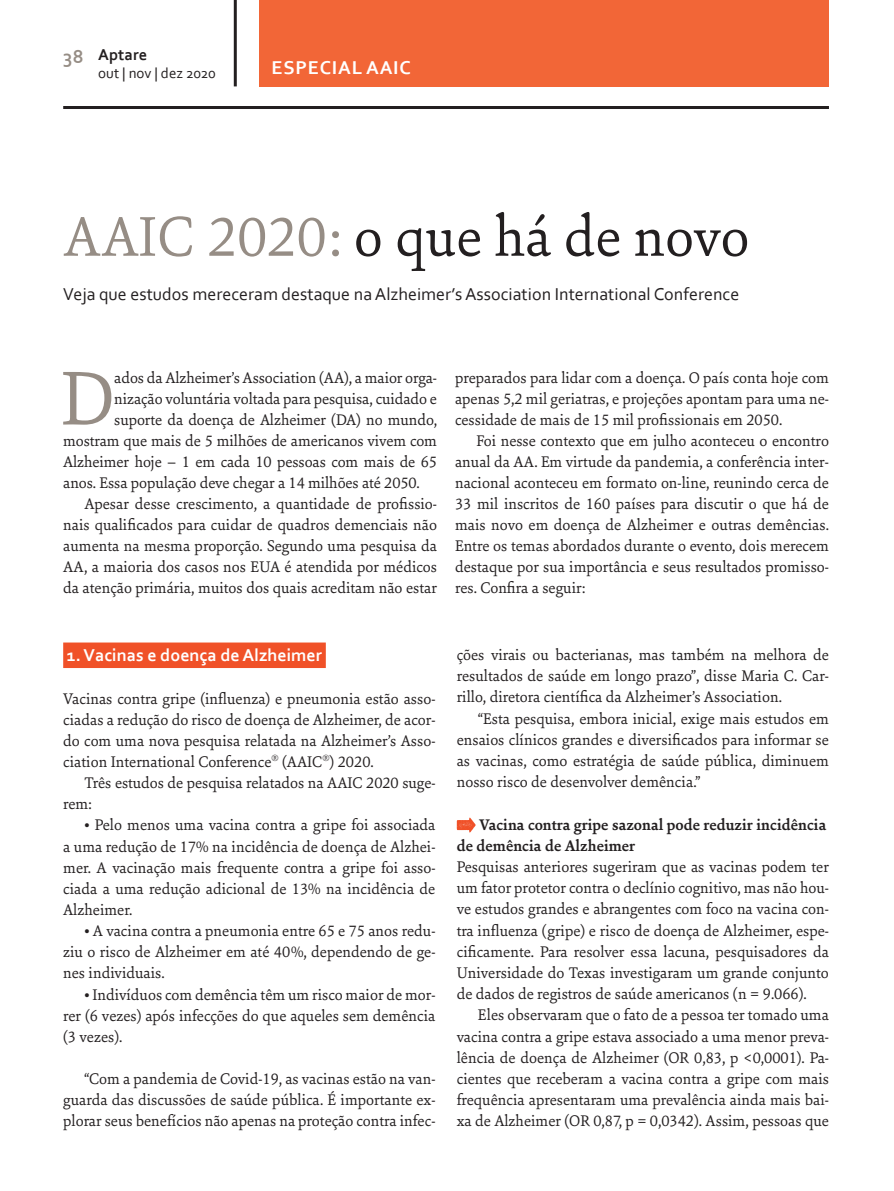
<style>
.page{position:relative;width:894px;height:1191px;background:#fff}
.page>*{position:absolute;margin:0;border:0;box-sizing:border-box;transform-origin:0 0}
.Primeiro_paragrafo{font:81.75px "Sina Nova";color:#968d85}
.t1{font:60px "Sina Nova";color:#231f20}
.t2{font:700 19.5px "Corbel";letter-spacing:.04em;color:#fff}
.t3{font:700 19.5px "Corbel";color:#968d85}
.legenda_imagens{font:18px "Corbel";color:#231f20}
.Intrtitulo{font:700 18px "Corbel";color:#fff}
.paragrafo_normal{font:16.5px/21.1px "Sina Nova";color:#231f20;text-align:justify}
.paragrafo_pos-intert{font:16.5px/21.1px "Sina Nova";color:#231f20;text-align:justify}
.Primeiro_paragrafo-2{font:16.5px "Sina Nova";letter-spacing:-.005em;color:#231f20}
.subitem_aaic{font:700 16.5px/21.1px "Sina Nova";color:#231f20}
.t4{font:700 16.5px "Corbel";color:#231f20}
.t5{font:15px "Corbel";color:#231f20}
.s1{color:#968d85}
</style>
<div class="page">
<hr style="left:63px;top:106px;width:766px;height:3px;background:#231f20">
<hr style="left:234px;top:0;width:3px;height:86px;background:#231f20">
<div style="left:259px;top:0;width:570px;height:86px;background:#f26637"></div>
<div style="left:63px;top:642px;width:263px;height:26px;background:#f05128"></div>
<svg style="left:456px;top:818px;width:19px;height:14px"></svg>
<p class="t3" style="left:63px;top:44px;width:22px">38</p>
<p class="t4" style="left:98px;top:45px;width:50px">Aptare</p>
<p class="t5" style="left:98px;top:64px;width:119px">out | nov | dez 2020</p>
<p class="t2" style="left:271px;top:55px;width:141px">ESPECIAL AAIC</p>
<p class="t1" style="left:63px;top:197px;width:687px"><span class="s1">AAIC 2020:</span> o que há de novo</p>
<p class="legenda_imagens" style="left:63px;top:283px;width:677px">Veja que estudos mereceram destaque na Alzheimer’s Association International Conference</p>
<p class="Primeiro_paragrafo" style="left:61px;top:344px;width:55px">D</p>
<p class="Primeiro_paragrafo-2" style="left:114px;top:366px;width:324px">ados da Alzheimer’s Association (AA), a maior orga-</p>
<p class="Primeiro_paragrafo-2" style="left:114px;top:387px;width:324px">nização voluntária voltada para pesquisa, cuidado e</p>
<p class="Primeiro_paragrafo-2" style="left:114px;top:408px;width:324px">suporte da doença de Alzheimer (DA) no mundo,</p>
<p class="Primeiro_paragrafo-2" style="left:63px;top:429px;width:375px">mostram que mais de 5 milhões de americanos vivem com</p>
<p class="Primeiro_paragrafo-2" style="left:63px;top:450px;width:375px">Alzheimer hoje – 1 em cada 10 pessoas com mais de 65</p>
<p class="Primeiro_paragrafo-2" style="left:63px;top:471px;width:358px">anos. Essa população deve chegar a 14 milhões até 2050.</p>
<p class="paragrafo_normal" style="left:63px;top:492px;width:375px;text-indent:21px">Apesar desse crescimento, a quantidade de profissio&shy;nais qualificados para cuidar de quadros demenciais não aumenta na mesma proporção. Segundo uma pesquisa da AA, a maioria dos casos nos EUA é atendida por médicos da atenção primária, muitos dos quais acreditam não estar</p>
<p class="paragrafo_normal" style="left:455px;top:366px;width:375px">preparados para lidar com a doença. O país conta hoje com apenas 5,2 mil geriatras, e projeções apontam para uma ne&shy;cessidade de mais de 15 mil profissionais em 2050.</p>
<p class="paragrafo_normal" style="left:455px;top:429px;width:375px;text-indent:21px">Foi nesse contexto que em julho aconteceu o encontro anual da AA. Em virtude da pandemia, a conferência inter&shy;nacional aconteceu em formato on-line, reunindo cerca de 33 mil inscritos de 160 países para discutir o que há de mais novo em doença de Alzheimer e outras demências.<br>Entre os temas abordados durante o evento, dois merecem destaque por sua importância e seus resultados promisso&shy;res. Confira a seguir:</p>
<p class="Intrtitulo" style="left:67px;top:644px;width:257px">1. Vacinas e doença de Alzheimer</p>
<p class="paragrafo_pos-intert" style="left:63px;top:687px;width:374px">Vacinas contra gripe (influenza) e pneumonia estão asso&shy;ciadas a redução do risco de doença de Alzheimer, de acor&shy;do com uma nova pesquisa relatada na Alzheimer’s Asso&shy;ciation International Conference<sup>®</sup> (AAIC<sup>®</sup>) 2020.</p>
<p class="paragrafo_normal" style="left:63px;top:772px;width:374px;text-indent:21px">Três estudos de pesquisa relatados na AAIC 2020 suge&shy;rem:</p>
<p class="paragrafo_normal" style="left:63px;top:814px;width:374px;text-indent:21px">• Pelo menos uma vacina contra a gripe foi associada a uma redução de 17% na incidência de doença de Alzhei&shy;mer. A vacinação mais frequente contra a gripe foi asso&shy;ciada a uma redução adicional de 13% na incidência de Alzheimer.</p>
<p class="paragrafo_normal" style="left:63px;top:920px;width:374px;text-indent:21px">• A vacina contra a pneumonia entre 65 e 75 anos redu&shy;ziu o risco de Alzheimer em até 40%, dependendo de ge&shy;nes individuais.</p>
<p class="paragrafo_normal" style="left:63px;top:983px;width:374px;text-indent:21px">• Indivíduos com demência têm um risco maior de mor&shy;rer (6 vezes) após infecções do que aqueles sem demência (3 vezes).</p>
<p class="paragrafo_normal" style="left:63px;top:1068px;width:374px;text-indent:21px">“Com a pandemia de Covid-19, as vacinas estão na van&shy;guarda das discussões de saúde pública. É importante ex&shy;plorar seus benefícios não apenas na proteção contra infec-</p>
<p class="paragrafo_normal" style="left:456px;top:643px;width:374px">ções virais ou bacterianas, mas também na melhora de resultados de saúde em longo prazo”, disse Maria C. Car&shy;rillo, diretora científica da Alzheimer’s Association.</p>
<p class="paragrafo_normal" style="left:456px;top:707px;width:374px;text-indent:21px">“Esta pesquisa, embora inicial, exige mais estudos em ensaios clínicos grandes e diversificados para informar se as vacinas, como estratégia de saúde pública, diminuem nosso risco de desenvolver demência.”</p>
<p class="subitem_aaic" style="left:456px;top:813px;width:371px;text-indent:23px">Vacina contra gripe sazonal pode reduzir incidência de demência de Alzheimer</p>
<p class="paragrafo_pos-intert" style="left:456px;top:855px;width:374px">Pesquisas anteriores sugeriram que as vacinas podem ter um fator protetor contra o declínio cognitivo, mas não hou&shy;ve estudos grandes e abrangentes com foco na vacina con&shy;tra influenza (gripe) e risco de doença de Alzheimer, espe&shy;cificamente. Para resolver essa lacuna, pesquisadores da Universidade do Texas investigaram um grande conjunto de dados de registros de saúde americanos (n = 9.066).</p>
<p class="paragrafo_normal" style="left:456px;top:1004px;width:374px;text-indent:21px">Eles observaram que o fato de a pessoa ter tomado uma vacina contra a gripe estava associado a uma menor preva&shy;lência de doença de Alzheimer (OR 0,83, p &lt;0,0001). Pa&shy;cientes que receberam a vacina contra a gripe com mais frequência apresentaram uma prevalência ainda mais bai&shy;xa de Alzheimer (OR 0,87, p = 0,0342). Assim, pessoas que</p>
</div>
